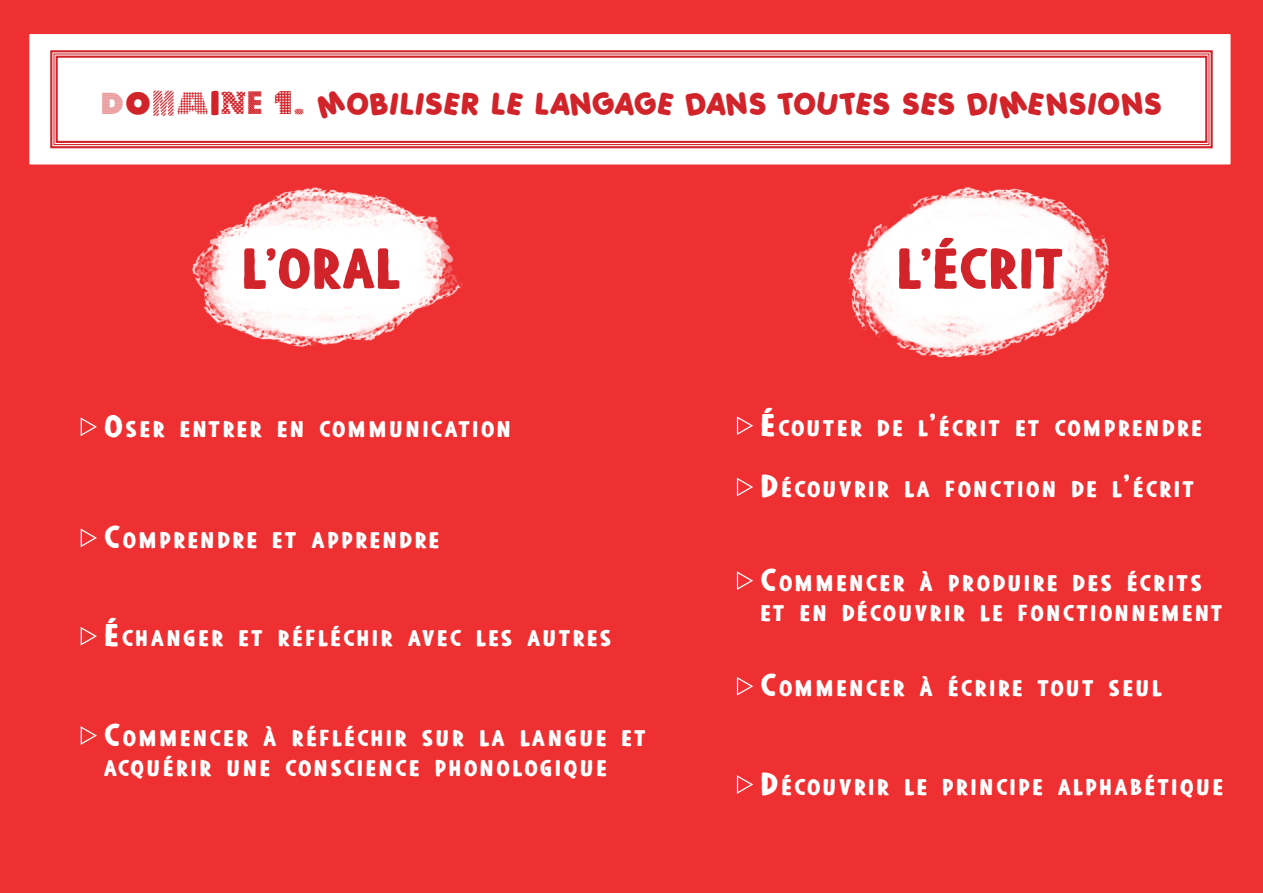
<style>
.page{position:relative;width:1263px;height:893px;background:#ee3032}
.page>*{position:absolute;margin:0;border:0;box-sizing:border-box;transform-origin:0 0}
.t1{font:54px "Blackore";color:#d1232a}
.t2{font:28.5px "Porkys";letter-spacing:.1em;color:#d1232a}
.t3{font:21.6px/30px "Blackore";letter-spacing:.1em;color:#fff}
.s1{font-family:"Roundabout";font-size:21px}
.s2{font-size:30px}
</style>
<div class="page">
<div style="left:30px;top:34px;width:1200px;height:130px;background:#fff;border:1px solid #fff"></div>
<img style="left:192px;top:187px;width:917px;height:170px">
<div style="left:50px;top:50px;width:1163px;height:98px;border:2px solid #d1232a"></div>
<div style="left:53px;top:53px;width:1156px;height:92px;border:1px solid #d1232a"></div>
<div style="left:56px;top:56px;width:1151px;height:87px;border:2px solid #d1232a"></div>
<svg style="left:81px;top:417px;width:16px;height:19px"></svg>
<svg style="left:737px;top:416px;width:16px;height:19px"></svg>
<svg style="left:737px;top:478px;width:16px;height:18px"></svg>
<svg style="left:737px;top:677px;width:16px;height:19px"></svg>
<svg style="left:737px;top:775px;width:16px;height:19px"></svg>
<svg style="left:737px;top:571px;width:16px;height:19px"></svg>
<svg style="left:81px;top:528px;width:16px;height:19px"></svg>
<svg style="left:81px;top:627px;width:16px;height:19px"></svg>
<svg style="left:81px;top:726px;width:16px;height:19px"></svg>
<h2 class="t2" style="left:102px;top:86px;width:1061px"><span class="s1">DOMAINE 1.</span> MOBILISER LE LANGAGE DANS TOUTES SES DIMENSIONS</h2>
<h1 class="t1" style="left:241px;top:248px;width:160px">L’ORAL</h1>
<h1 class="t1" style="left:896px;top:248px;width:170px">L’ÉCRIT</h1>
<p class="t3" style="left:104px;top:417px;width:409px"><span class="s2">O</span>SER ENTRER EN COMMUNICATION</p>
<p class="t3" style="left:760px;top:415px;width:443px"><span class="s2">É</span>COUTER DE L<span class="s2">’</span>ÉCRIT ET COMPRENDRE</p>
<p class="t3" style="left:760px;top:477px;width:436px"><span class="s2">D</span>ÉCOUVRIR LA FONCTION DE L<span class="s2">’</span>ÉCRIT</p>
<p class="t3" style="left:104px;top:528px;width:337px"><span class="s2">C</span>OMPRENDRE ET APPRENDRE</p>
<p class="t3" style="left:104px;top:626px;width:509px"><span class="s2">É</span>CHANGER ET RÉFLÉCHIR AVEC LES AUTRES</p>
<p class="t3" style="left:104px;top:725px;width:544px"><span class="s2">C</span>OMMENCER À RÉFLÉCHIR SUR LA LANGUE ET<br>ACQUÉRIR UNE CONSCIENCE PHONOLOGIQUE</p>
<p class="t3" style="left:760px;top:570px;width:464px"><span class="s2">C</span>OMMENCER À PRODUIRE DES ÉCRITS<br>ET EN DÉCOUVRIR LE FONCTIONNEMENT</p>
<p class="t3" style="left:760px;top:676px;width:403px"><span class="s2">C</span>OMMENCER À ÉCRIRE TOUT SEUL</p>
<p class="t3" style="left:760px;top:774px;width:465px"><span class="s2">D</span>ÉCOUVRIR LE PRINCIPE ALPHABÉTIQUE</p>
</div>
